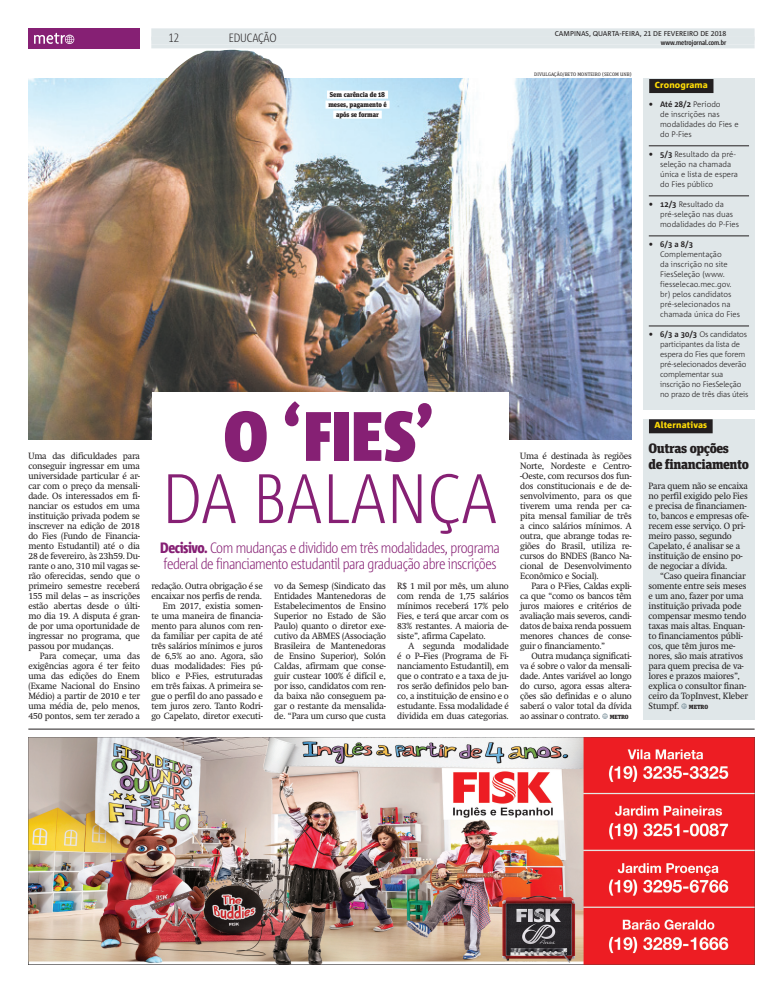
<style>
.page{position:relative;width:783px;height:993px;background:#fff}
.page>*{position:absolute;margin:0;border:0;box-sizing:border-box;transform-origin:0 0}
._004_Headline_60_BLA{font:300 69.8px "Corpid Cd OT";color:#862074}
._004_Headline_60_BLA-2{font:900 69.8px "Corpid Cd OT";color:#862074}
._050_Subhead_ESPECIA{font:300 15px/16px "Corpid Cd OT";letter-spacing:-.03em;color:#862074}
._007_Headline_36_BLA{font:900 13.6px/16px "Unit Slab Pro";letter-spacing:-.03em;color:#231f20}
.t1{font:300 12px "Corpid Cd OT";letter-spacing:-.01em;color:#231f20}
._113_Bodytext_INTRO{font:9px/10px "Metro Swift";letter-spacing:-.02em;color:#231f20;text-align:justify}
._113_Bodytext_9_10{font:9px/10px "Metro Swift";letter-spacing:-.03em;color:#231f20;text-align:justify}
._318_Tagline_BOX{font:800 8.8px "Corpid OT";letter-spacing:.015em;color:#ffdc06}
._118_Bodytext_Factbo{font:300 8px/10px "Corpid OT";color:#231f20}
._118_Bodytext_Factbo-2{font:300 8px/10px "Corpid OT";letter-spacing:-.02em;color:#231f20}
._527_Photo_Caption_W{font:900 7px "Unit Slab Pro";letter-spacing:-.01em;color:#231f20}
._624_Folio_DATA_PAR{font:7px "Corpid OT";letter-spacing:-.005em;color:#231f20}
._624_Folio_READMETRO{font:700 7px "Corpid Cd OT";letter-spacing:-.005em;color:#231f20}
.t2{font:5px "Unit Slab Pro";letter-spacing:.01em;color:#231f20}
.s1{color:#e0e7e9}
.s2{font-weight:800}
.s3{font-family:"Unit Slab Pro";font-weight:900;font-size:6px}
.s4{font-weight:700}
</style>
<div class="page">
<div style="left:151px;top:28px;width:603px;height:8px;background:#e0e7e9"></div>
<div style="left:151px;top:36px;width:603px;height:8px;background:#e0e7e9"></div>
<hr style="left:151px;top:44px;width:603px;height:4px;background:#e0e7e9">
<div style="left:28px;top:28px;width:112px;height:20px;background:#862074"></div>
<svg style="left:34px;top:33px;width:40px;height:11px"></svg>
<img style="left:28px;top:737px;width:726px;height:226px">
<hr style="left:28px;top:728px;width:726px;height:1px;background:#231f20">
<svg style="left:602px;top:713px;width:5px;height:5px"></svg>
<img style="left:28px;top:79px;width:603px;height:360px">
<div style="left:327px;top:91px;width:61px;height:8px;background:#fff"></div>
<div style="left:325px;top:101px;width:64px;height:8px;background:#fff"></div>
<div style="left:333px;top:111px;width:48px;height:8px;background:#fff"></div>
<div style="left:152px;top:392px;width:356px;height:189px;background:#fff"></div>
<div style="left:643px;top:79px;width:111px;height:331px;background:#e0e7e9"></div>
<hr style="left:648px;top:146px;width:100px;height:1px;background:#231f20">
<hr style="left:648px;top:196px;width:100px;height:1px;background:#231f20">
<hr style="left:648px;top:236px;width:100px;height:1px;background:#231f20">
<hr style="left:648px;top:326px;width:100px;height:1px;background:#231f20">
<div style="left:649px;top:79px;width:64px;height:14px;background:#231f20"></div>
<div style="left:643px;top:419px;width:111px;height:300px;background:#e0e7e9"></div>
<svg style="left:681px;top:703px;width:5px;height:5px"></svg>
<div style="left:648px;top:419px;width:64px;height:14px;background:#231f20"></div>
<img style="left:150px;top:50px;width:137px;height:60px">
<p class="_113_Bodytext_INTRO" style="left:28px;top:450px;width:113px">Uma das dificuldades para conseguir ingressar em uma universidade particular é ar&shy;car com o preço da mensali&shy;dade. Os interessados em fi&shy;nanciar os estudos em uma instituição privada podem se inscrever na edição de 2018 do Fies (Fundo de Financia&shy;mento Estudantil) até o dia 28 de fevereiro, às 23h59. Du&shy;rante o ano, 310 mil vagas se&shy;rão oferecidas, sendo que o primeiro semestre receberá 155 mil delas – as inscrições estão abertas desde o últi&shy;mo dia 19. A disputa é gran&shy;de por uma oportunidade de ingressar no programa, que passou por mudanças.</p>
<p class="_113_Bodytext_INTRO" style="left:28px;top:650px;width:113px;text-indent:11px">Para começar, uma das exigências agora é ter feito uma das edições do Enem (Exame Nacional do Ensino Médio) a partir de 2010 e ter uma média de, pelo menos, 450 pontos, sem ter zerado a</p>
<p class="_624_Folio_DATA_PAR" style="left:554px;top:30px;width:173px">CAMPINAS, QUARTA-FEIRA, 21 DE FEVEREIRO DE 2018</p>
<p class="t1" style="left:225px;top:31px;width:57px"><span class="s1">{</span>EDUCAÇÃO<span class="s1">}</span></p>
<p class="t1" style="left:168px;top:31px;width:18px">12<span class="s1">|</span></p>
<p class="_624_Folio_READMETRO" style="left:660px;top:38px;width:67px">www.metrojornal.com.br</p>
<p class="_527_Photo_Caption_W" style="left:330px;top:89px;width:57px">Sem carência de 18</p>
<p class="_527_Photo_Caption_W" style="left:328px;top:99px;width:60px">meses, pagamento é</p>
<p class="_527_Photo_Caption_W" style="left:336px;top:109px;width:44px">após se formar</p>
<p class="t2" style="left:534px;top:71px;width:99px">DIVULGAÇÃO/BETO MONTEIRO (SECOM UNB)</p>
<p class="_004_Headline_60_BLA-2" style="left:224px;top:393px;width:214px">O ‘FIES’</p>
<p class="_004_Headline_60_BLA" style="left:162px;top:458px;width:337px">DA BALANÇA</p>
<p class="_050_Subhead_ESPECIA" style="left:160px;top:539px;width:341px"><span class="s2">Decisivo.</span> Com mudanças e dividido em três modalidades, programa federal de financiamento estudantil para graduação abre inscrições</p>
<p class="_113_Bodytext_INTRO" style="left:151px;top:580px;width:113px">redação. Outra obrigação é se encaixar nos perfis de renda.</p>
<p class="_113_Bodytext_INTRO" style="left:151px;top:600px;width:113px;text-indent:11px">Em 2017, existia somen&shy;te uma maneira de financia&shy;mento para alunos com ren&shy;da familiar per capita de até três salários mínimos e juros de 6,5% ao ano. Agora, são duas modalidades: Fies pú&shy;blico e P-Fies, estruturadas em três faixas. A primeira se&shy;gue o perfil do ano passado e tem juros zero. Tanto Rodri&shy;go Capelato, diretor executi-</p>
<p class="_113_Bodytext_INTRO" style="left:274px;top:580px;width:113px">vo da Semesp (Sindicato das Entidades Mantenedoras de Estabelecimentos de Ensino Superior no Estado de São Paulo) quanto o diretor exe&shy;cutivo da ABMES (Associação Brasileira de Mantenedoras de Ensino Superior), Solón Caldas, afirmam que conse&shy;guir custear 100% é difícil e, por isso, candidatos com ren&shy;da baixa não conseguem pa&shy;gar o restante da mensalida&shy;de. “Para um curso que custa</p>
<p class="_113_Bodytext_INTRO" style="left:397px;top:580px;width:113px">R$ 1 mil por mês, um aluno com renda de 1,75 salários mínimos receberá 17% pelo Fies, e terá que arcar com os 83% restantes. A maioria de&shy;siste”, afirma Capelato.</p>
<p class="_113_Bodytext_INTRO" style="left:397px;top:640px;width:113px;text-indent:11px">A segunda modalidade é o P–Fies (Programa de Fi&shy;nanciamento Estudantil), em que o contrato e a taxa de ju&shy;ros serão definidos pelo ban&shy;co, a instituição de ensino e o estudante. Essa modalidade é dividida em duas categorias.</p>
<p class="_113_Bodytext_INTRO" style="left:520px;top:450px;width:113px">Uma é destinada às regiões Norte, Nordeste e Centro--Oeste, com recursos dos fun&shy;dos constitucionais e de de&shy;senvolvimento, para os que tiverem uma renda per ca&shy;pita mensal familiar de três a cinco salários mínimos. A outra, que abrange todas re&shy;giões do Brasil, utiliza re&shy;cursos do BNDES (Banco Na&shy;cional de Desenvolvimento Econômico e Social).</p>
<p class="_113_Bodytext_9_10" style="left:520px;top:580px;width:113px;text-indent:11px">Para o P-Fies, Caldas expli&shy;ca que “como os bancos têm juros maiores e critérios de avaliação mais severos, candi&shy;datos de baixa renda possuem menores chances de conse&shy;guir o financiamento.”</p>
<p class="_113_Bodytext_9_10" style="left:520px;top:650px;width:113px;text-indent:11px">Outra mudança significati&shy;va é sobre o valor da mensali&shy;dade. Antes variável ao longo do curso, agora essas altera&shy;ções são definidas e o aluno saberá o valor total da dívida ao assinar o contrato. <span class="s3">METRO</span></p>
<p class="_318_Tagline_BOX" style="left:654px;top:79px;width:54px">Cronograma</p>
<p class="_118_Bodytext_Factbo" style="left:660px;top:99px;width:80px;text-indent:-11px"><span class="s4">• Até 28/2</span> Período<br>de inscrições nas modalidades do Fies e do P-Fies</p>
<p class="_118_Bodytext_Factbo" style="left:660px;top:149px;width:79px;text-indent:-11px"><span class="s4">• 5/3</span> Resultado da pré&shy;seleção na chamada única e lista de espera do Fies público</p>
<p class="_118_Bodytext_Factbo" style="left:660px;top:199px;width:80px;text-indent:-11px"><span class="s4">• 12/3</span> Resultado da pré-seleção nas duas modalidades do P-Fies</p>
<p class="_118_Bodytext_Factbo" style="left:660px;top:239px;width:81px;text-indent:-11px"><span class="s4">• 6/3 a 8/3<br></span>Complementação<br>da inscrição no site<br>FiesSeleção (www. fiesselecao.mec.gov. br) pelos candidatos pré-selecionados na chamada única do Fies</p>
<p class="_118_Bodytext_Factbo-2" style="left:660px;top:329px;width:90px;text-indent:-11px"><span class="s4">• 6/3 a 30/3</span> Os candidatos participantes da lista de espera do Fies que forem pré-selecionados deverão complementar sua inscrição no FiesSeleção no prazo de três dias úteis</p>
<p class="_318_Tagline_BOX" style="left:654px;top:419px;width:54px">Alternativas</p>
<p class="_007_Headline_36_BLA" style="left:648px;top:439px;width:102px">Outras opções<br>de financiamento</p>
<p class="_113_Bodytext_INTRO" style="left:648px;top:480px;width:102px;text-align:left">Para quem não se encaixa no perfil exigido pelo Fies e precisa de financiamen&shy;to, bancos e empresas ofe&shy;recem esse serviço. O pri&shy;meiro passo, segundo<br>Capelato, é analisar se a instituição de ensino po&shy;de negociar a dívida.</p>
<p class="_113_Bodytext_INTRO" style="left:648px;top:570px;width:101px;text-align:left;text-indent:11px">“Caso queira financiar somente entre seis meses e um ano, fazer por uma instituição privada pode compensar mesmo tendo taxas mais altas. Enquan&shy;to financiamentos públi&shy;cos, que têm juros me&shy;nores, são mais atrativos para quem precisa de va&shy;lores e prazos maiores”, explica o consultor finan&shy;ceiro da TopInvest, Kleber<br>Stumpf. <span class="s3">METRO</span></p>
</div>
